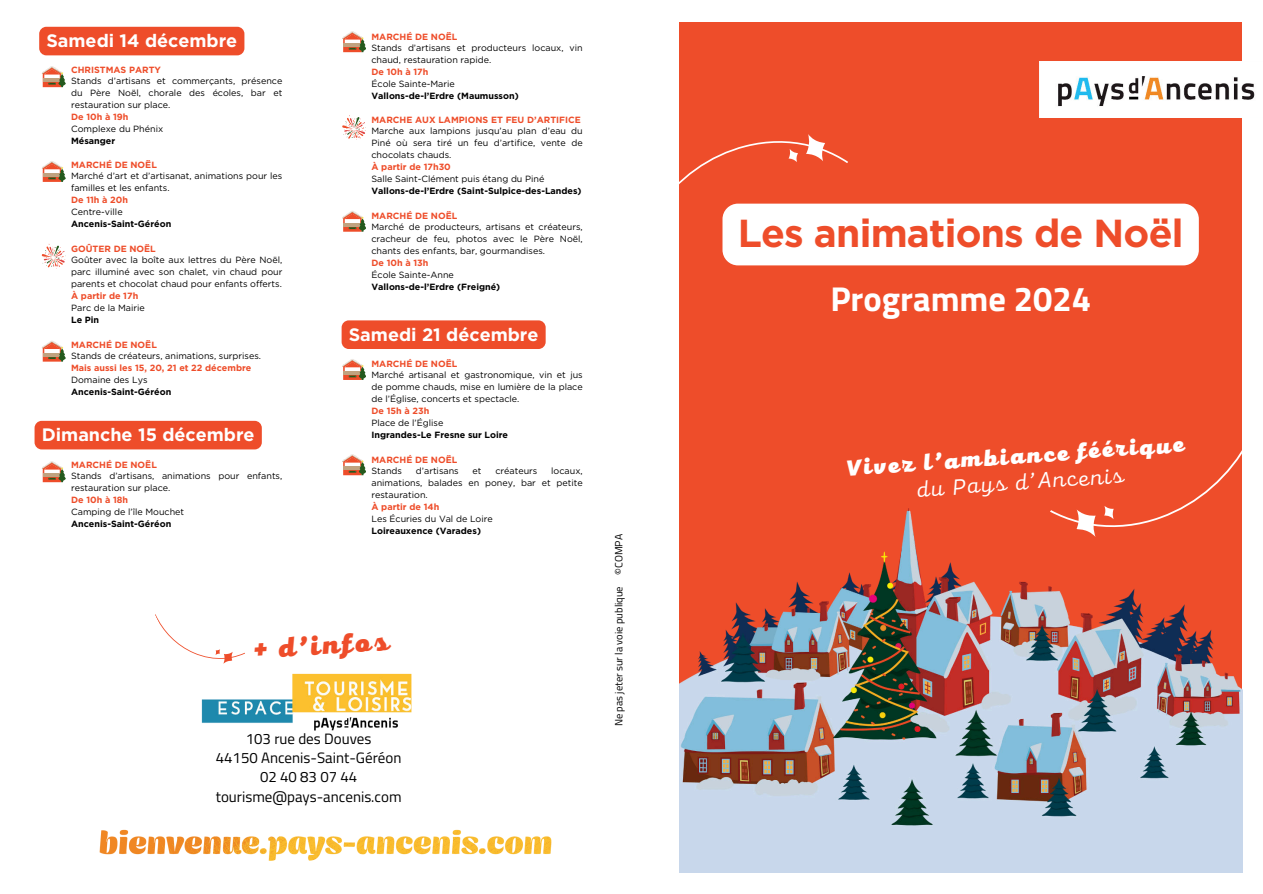
<style>
.page{position:relative;width:1263px;height:894px;background:#fff}
.page>*{position:absolute;margin:0;border:0;box-sizing:border-box;transform-origin:0 0}
.t1{font:700 39px "Gotham";letter-spacing:-.02em;color:#ee4d2a}
.t2{font:700 34.5px "Titillium Web";color:#fff}
.t3{font:900 27px "Mixa";color:#ee4d2a}
.t4{font:900 22.8px "Mixa";color:#fff}
.t5{font:22.8px "Mixa";color:#fff}
.t6{font:700 18px "Gotham";color:#fff}
.t7{font:15px/19.2px "Titillium Web";color:#000;text-align:center}
.t8{font:10.5px "Titillium Web";color:#000}
.t9{font:9px/12px "Gotham";color:#000;text-align:justify}
.t10{font:700 9px "Gotham";color:#ee4d2a}
.t11{font:700 9px "Gotham";color:#000}
</style>
<div class="page">
<div style="left:680px;top:22px;width:562px;height:849px;background:#ee4d2a"></div>
<img style="left:1040px;top:62px;width:215px;height:56px">
<img style="left:680px;top:508px;width:562px;height:364px">
<img style="left:201px;top:673px;width:211px;height:58px">
<img style="left:99px;top:829px;width:453px;height:32px">
<svg style="left:1050px;top:450px;width:192px;height:86px"></svg>
<div style="left:722px;top:203px;width:477px;height:62px;background:#fff;border-radius:15px"></div>
<svg style="left:679px;top:134px;width:169px;height:77px"></svg>
<svg style="left:155px;top:614px;width:90px;height:49px"></svg>
<div style="left:39px;top:27px;width:205px;height:28px;background:#ee4d2a;border-radius:7px"></div>
<svg style="left:42px;top:66px;width:23px;height:21px"></svg>
<svg style="left:42px;top:161px;width:23px;height:21px"></svg>
<svg style="left:42px;top:244px;width:24px;height:25px"></svg>
<svg style="left:42px;top:461px;width:23px;height:21px"></svg>
<div style="left:35px;top:420px;width:227px;height:29px;background:#ee4d2a;border-radius:7px"></div>
<svg style="left:42px;top:340px;width:23px;height:21px"></svg>
<svg style="left:342px;top:31px;width:24px;height:21px"></svg>
<svg style="left:342px;top:115px;width:24px;height:25px"></svg>
<svg style="left:342px;top:211px;width:24px;height:21px"></svg>
<svg style="left:342px;top:359px;width:24px;height:21px"></svg>
<div style="left:342px;top:320px;width:204px;height:29px;background:#ee4d2a;border-radius:7px"></div>
<svg style="left:342px;top:454px;width:24px;height:21px"></svg>
<h3 class="t6" style="left:46px;top:29px;width:192px">Samedi 14 décembre</h3>
<p class="t10" style="left:71px;top:64px;width:91px">CHRISTMAS PARTY</p>
<p class="t9" style="left:71px;top:75px;width:213px">Stands d’artisans et commerçants, présence du Père Noël, chorale des écoles, bar et restauration sur place.</p>
<p class="t10" style="left:71px;top:111px;width:59px">De 10h à 19h</p>
<p class="t9" style="left:71px;top:123px;width:94px">Complexe du Phénix</p>
<p class="t11" style="left:71px;top:135px;width:46px">Mésanger</p>
<p class="t10" style="left:71px;top:159px;width:87px">MARCHÉ DE NOËL</p>
<p class="t9" style="left:71px;top:169px;width:213px">Marché d’art et d’artisanat, animations pour les familles et les enfants.</p>
<p class="t10" style="left:71px;top:194px;width:58px">De 11h à 20h</p>
<p class="t9" style="left:71px;top:205px;width:53px">Centre-ville</p>
<p class="t11" style="left:71px;top:218px;width:102px">Ancenis-Saint-Géréon</p>
<p class="t10" style="left:71px;top:243px;width:86px">GOÛTER DE NOËL</p>
<p class="t9" style="left:71px;top:253px;width:213px">Goûter avec la boîte aux lettres du Père Noël, parc illuminé avec son chalet, vin chaud pour parents et chocolat chaud pour enfants offerts.</p>
<p class="t10" style="left:71px;top:290px;width:69px">À partir de 17h</p>
<p class="t9" style="left:71px;top:301px;width:75px">Parc de la Mairie</p>
<p class="t11" style="left:71px;top:314px;width:30px">Le Pin</p>
<p class="t10" style="left:71px;top:338px;width:87px">MARCHÉ DE NOËL</p>
<p class="t9" style="left:71px;top:349px;width:191px">Stands de créateurs, animations, surprises.</p>
<p class="t10" style="left:71px;top:361px;width:182px">Mais aussi les 15, 20, 21 et 22 décembre</p>
<p class="t9" style="left:71px;top:373px;width:78px">Domaine des Lys</p>
<p class="t11" style="left:71px;top:385px;width:102px">Ancenis-Saint-Géréon</p>
<h3 class="t6" style="left:42px;top:423px;width:214px">Dimanche 15 décembre</h3>
<p class="t10" style="left:71px;top:459px;width:87px">MARCHÉ DE NOËL</p>
<p class="t9" style="left:71px;top:470px;width:213px">Stands d’artisans, animations pour enfants, restauration sur place.</p>
<p class="t10" style="left:71px;top:494px;width:59px">De 10h à 18h</p>
<p class="t9" style="left:71px;top:506px;width:115px">Camping de l’île Mouchet</p>
<p class="t11" style="left:71px;top:518px;width:102px">Ancenis-Saint-Géréon</p>
<p class="t10" style="left:371px;top:31px;width:87px">MARCHÉ DE NOËL</p>
<p class="t9" style="left:371px;top:42px;width:213px">Stands d’artisans et producteurs locaux, vin chaud, restauration rapide.</p>
<p class="t10" style="left:371px;top:66px;width:58px">De 10h à 17h</p>
<p class="t9" style="left:371px;top:78px;width:85px">École Sainte-Marie</p>
<p class="t11" style="left:371px;top:90px;width:149px">Vallons-de-l’Erdre (Maumusson)</p>
<p class="t10" style="left:371px;top:114px;width:211px">MARCHE AUX LAMPIONS ET FEU D’ARTIFICE</p>
<p class="t9" style="left:371px;top:125px;width:213px">Marche aux lampions jusqu’au plan d’eau du Piné où sera tiré un feu d’artifice, vente de chocolats chauds.</p>
<p class="t10" style="left:371px;top:161px;width:81px">À partir de 17h30</p>
<p class="t9" style="left:371px;top:173px;width:174px">Salle Saint-Clément puis étang du Piné</p>
<p class="t11" style="left:371px;top:185px;width:212px">Vallons-de-l’Erdre (Saint-Sulpice-des-Landes)</p>
<p class="t10" style="left:371px;top:210px;width:87px">MARCHÉ DE NOËL</p>
<p class="t9" style="left:371px;top:221px;width:213px">Marché de producteurs, artisans et créateurs, cracheur de feu, photos avec le Père Noël, chants des enfants, bar, gourmandises.</p>
<p class="t10" style="left:371px;top:257px;width:58px">De 10h à 13h</p>
<p class="t9" style="left:371px;top:269px;width:84px">École Sainte-Anne</p>
<p class="t11" style="left:371px;top:281px;width:130px">Vallons-de-l’Erdre (Freigné)</p>
<h3 class="t6" style="left:349px;top:322px;width:191px">Samedi 21 décembre</h3>
<p class="t10" style="left:371px;top:358px;width:87px">MARCHÉ DE NOËL</p>
<p class="t9" style="left:371px;top:369px;width:213px">Marché artisanal et gastronomique, vin et jus de pomme chauds, mise en lumière de la place de l’Église, concerts et spectacle.</p>
<p class="t10" style="left:371px;top:405px;width:59px">De 15h à 23h</p>
<p class="t9" style="left:371px;top:417px;width:73px">Place de l’Église</p>
<p class="t11" style="left:371px;top:429px;width:138px">Ingrandes-Le Fresne sur Loire</p>
<p class="t10" style="left:371px;top:453px;width:87px">MARCHÉ DE NOËL</p>
<p class="t9" style="left:371px;top:464px;width:32px">Stands</p>
<p class="t9" style="left:416px;top:464px;width:44px">d’artisans</p>
<p class="t9" style="left:473px;top:464px;width:10px">et</p>
<p class="t9" style="left:495px;top:464px;width:43px">créateurs</p>
<p class="t9" style="left:371px;top:464px;width:213px;text-indent:180px">locaux, animations, balades en poney, bar et petite restauration.</p>
<p class="t10" style="left:371px;top:500px;width:69px">À partir de 14h</p>
<p class="t9" style="left:371px;top:512px;width:123px">Les Écuries du Val de Loire</p>
<p class="t11" style="left:371px;top:524px;width:111px">Loireauxence (Varades)</p>
<h3 class="t3" style="left:252px;top:632px;width:138px;rotate:-4deg">+ d’infos</h3>
<h3 class="t7" style="left:216px;top:728px;width:187px">103 rue des Douves<br>44150 Ancenis-Saint-Géréon<br>02 40 83 07 44 tourisme@pays-ancenis.com</h3>
<p class="t8" style="left:611px;top:726px;width:194px;rotate:-90deg">Ne pas jeter sur la voie publique ©COMPA</p>
<h1 class="t1" style="left:738px;top:208px;width:447px">Les animations de Noël</h1>
<h2 class="t2" style="left:830px;top:273px;width:262px">Programme 2024</h2>
<h3 class="t4" style="left:845px;top:452px;width:341px;rotate:-4deg">Vivez l’ambiance féérique</h3>
<h3 class="t5" style="left:916px;top:475px;width:208px;rotate:-4deg">du Pays d’Ancenis</h3>
</div>
